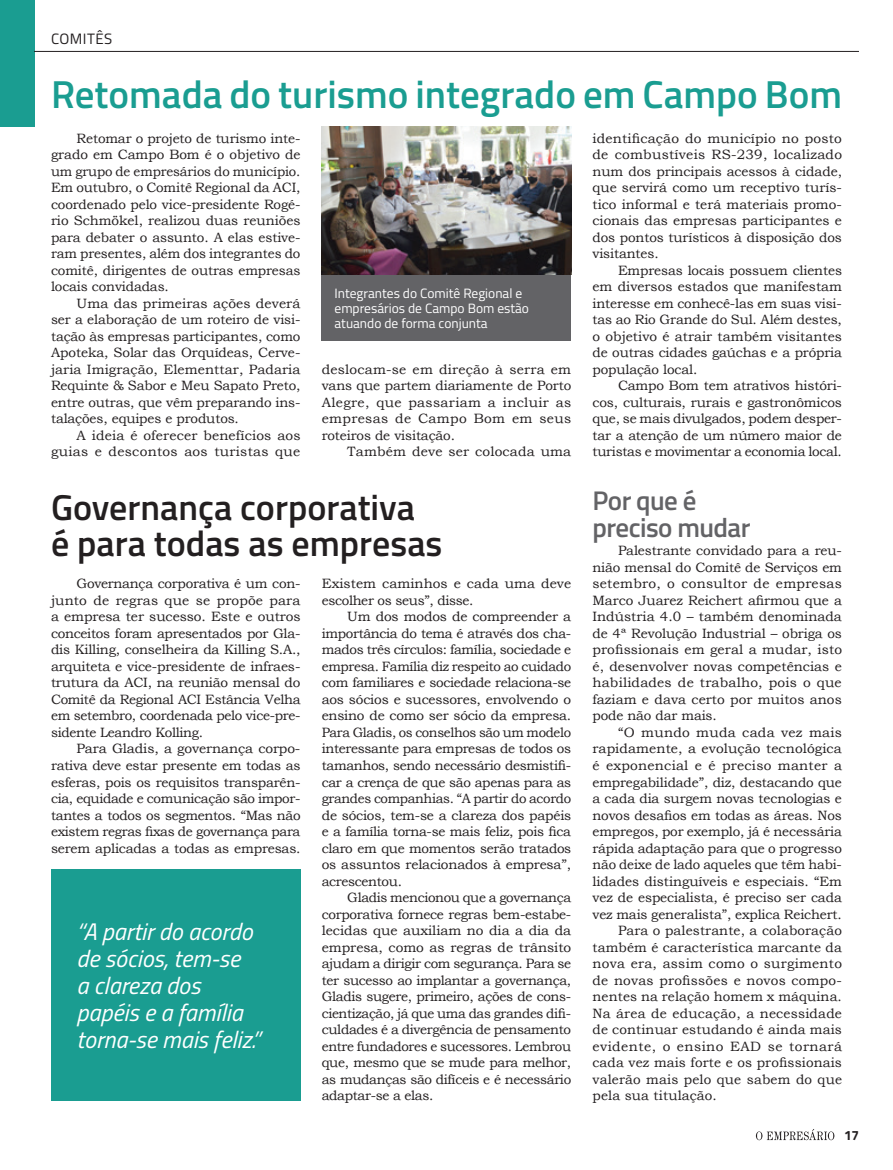
<style>
.page{position:relative;width:893px;height:1170px;background:#fff}
.page>*{position:absolute;margin:0;border:0;box-sizing:border-box;transform-origin:0 0}
.t1{font:600 39px "Titillium";color:#1a9d91}
.t2{font:600 36px/36px "Titillium";color:#231f20}
.t3{font:600 27px/27px "Titillium";letter-spacing:-.02em;color:#636366}
.t4{font:italic 24px/27px "Titillium";color:#fff}
.t5{font:15px "Titillium";letter-spacing:.03em;color:#231f20}
.t6{font:13.5px/16.5px "Bookman Old Style";letter-spacing:-.01em;color:#231f20;text-align:justify}
.t7{font:13.5px "Bookman Old Style";letter-spacing:.01em;color:#231f20}
.t8{font:13.5px/16.5px "Bookman Old Style";letter-spacing:.02em;color:#231f20;text-align:right}
.t9{font:13.5px/15px "Titillium";color:#fff}
.t10{font:13.5px "Bookman Old Style";letter-spacing:.015em;color:#231f20}
.t11{font:13.5px "Bookman Old Style";letter-spacing:.035em;color:#231f20}
.t12{font:700 13.5px "Titillium";color:#231f20}
</style>
<div class="page">
<div style="left:0;top:0;width:34px;height:126px;background:#1a9d91"></div>
<div style="left:322px;top:275px;width:249px;height:66px;background:#636366"></div>
<img style="left:322px;top:126px;width:249px;height:149px">
<div style="left:51px;top:869px;width:249px;height:231px;background:#1a9d91"></div>
<hr style="left:34px;top:51px;width:825px;height:1px;background:#231f20">
<svg style="left:756px;top:1129px;width:78px;height:11px"></svg>
<p class="t5" style="left:51px;top:28px;width:63px">COMITÊS</p>
<h1 class="t1" style="left:51px;top:65px;width:792px">Retomada do turismo integrado em Campo Bom</h1>
<p class="t6" style="left:51px;top:130px;width:251px;text-indent:26px">Retomar o projeto de turismo inte&shy;grado em Campo Bom é o objetivo de um grupo de empresários do município.<br>Em outubro, o Comitê Regional da ACI, coordenado pelo vice-presidente Rogé&shy;rio Schmökel, realizou duas reuniões para debater o assunto. A elas estive&shy;ram presentes, além dos integrantes do comitê, dirigentes de outras empresas locais convidadas.</p>
<p class="t6" style="left:51px;top:295px;width:251px;text-indent:26px">Uma das primeiras ações deverá ser a elaboração de um roteiro de visi&shy;tação às empresas participantes, como Apoteka, Solar das Orquídeas, Cerve&shy;jaria Imigração, Elementtar, Padaria Requinte &amp; Sabor e Meu Sapato Preto, entre outras, que vêm preparando ins&shy;talações, equipes e produtos.</p>
<p class="t8" style="left:51px;top:427px;width:251px">A ideia é oferecer benefícios aos guias e descontos aos turistas que</p>
<p class="t6" style="left:592px;top:130px;width:251px">identificação do município no posto de combustíveis RS-239, localizado num dos principais acessos à cidade, que servirá como um receptivo turís&shy;tico informal e terá materiais promo&shy;cionais das empresas participantes e dos pontos turísticos à disposição dos visitantes.</p>
<p class="t6" style="left:592px;top:262px;width:251px;text-indent:26px">Empresas locais possuem clientes em diversos estados que manifestam interesse em conhecê-las em suas visi&shy;tas ao Rio Grande do Sul. Além destes, o objetivo é atrair também visitantes de outras cidades gaúchas e a própria população local.</p>
<p class="t6" style="left:592px;top:377px;width:251px;text-indent:26px">Campo Bom tem atrativos históri&shy;cos, culturais, rurais e gastronômicos que, se mais divulgados, podem desper&shy;tar a atenção de um número maior de turistas e movimentar a economia local.</p>
<p class="t9" style="left:334px;top:285px;width:196px">Integrantes do Comitê Regional e empresários de Campo Bom estão atuando de forma conjunta</p>
<p class="t6" style="left:322px;top:361px;width:251px">deslocam-se em direção à serra em vans que partem diariamente de Porto Alegre, que passariam a incluir as empresas de Campo Bom em seus roteiros de visitação.</p>
<p class="t7" style="left:347px;top:443px;width:226px">Também deve ser colocada uma</p>
<h2 class="t2" style="left:51px;top:487px;width:393px">Governança corporativa<br>é para todas as empresas</h2>
<p class="t6" style="left:322px;top:575px;width:251px">Existem caminhos e cada uma deve escolher os seus”, disse.</p>
<p class="t6" style="left:322px;top:608px;width:251px;text-indent:26px">Um dos modos de compreender a importância do tema é através dos cha&shy;mados três círculos: família, sociedade e empresa. Família diz respeito ao cuidado com familiares e sociedade relaciona-se aos sócios e sucessores, envolvendo o ensino de como ser sócio da empresa.<br>Para Gladis, os conselhos são um modelo interessante para empresas de todos os tamanhos, sendo necessário desmistifi&shy;car a crença de que são apenas para as grandes companhias. “A partir do acordo de sócios, tem-se a clareza dos papéis e a família torna-se mais feliz, pois fica claro em que momentos serão tratados os assuntos relacionados à empresa”, acrescentou.</p>
<p class="t6" style="left:322px;top:889px;width:251px;text-indent:26px">Gladis mencionou que a governança corporativa fornece regras bem-estabe&shy;lecidas que auxiliam no dia a dia da empresa, como as regras de trânsito ajudam a dirigir com segurança. Para se ter sucesso ao implantar a governança, Gladis sugere, primeiro, ações de cons&shy;cientização, já que uma das grandes difi&shy;culdades é a divergência de pensamento entre fundadores e sucessores. Lembrou que, mesmo que se mude para melhor, as mudanças são difíceis e é necessário adaptar-se a elas.</p>
<p class="t6" style="left:51px;top:575px;width:251px;text-indent:26px">Governança corporativa é um con&shy;junto de regras que se propõe para a empresa ter sucesso. Este e outros conceitos foram apresentados por Gla&shy;dis Killing, conselheira da Killing S.A., arquiteta e vice-presidente de infraes&shy;trutura da ACI, na reunião mensal do Comitê da Regional ACI Estância Velha em setembro, coordenada pelo vice-pre&shy;sidente Leandro Kolling.</p>
<p class="t6" style="left:51px;top:740px;width:251px;text-indent:26px">Para Gladis, a governança corpo&shy;rativa deve estar presente em todas as esferas, pois os requisitos transparên&shy;cia, equidade e comunicação são impor&shy;tantes a todos os segmentos. “Mas não existem regras fixas de governança para serem aplicadas a todas as empresas.</p>
<h3 class="t4" style="left:77px;top:916px;width:185px">“A partir do acordo de sócios, tem-se<br>a clareza dos papéis e a família torna-se mais feliz.”</h3>
<h3 class="t3" style="left:592px;top:485px;width:160px">Por que é preciso mudar</h3>
<p class="t6" style="left:592px;top:542px;width:251px;text-indent:26px">Palestrante convidado para a reu&shy;nião mensal do Comitê de Serviços em setembro, o consultor de empresas Marco Juarez Reichert afirmou que a Indústria 4.0 – também denominada de 4ª Revolução Industrial – obriga os profissionais em geral a mudar, isto é, desenvolver novas competências e habilidades de trabalho, pois o que faziam e dava certo por muitos anos pode não dar mais.</p>
<p class="t8" style="left:618px;top:724px;width:225px">“O mundo muda cada vez mais</p>
<p class="t6" style="left:592px;top:740px;width:251px">rapidamente, a evolução tecnológica</p>
<p class="t8" style="left:592px;top:757px;width:251px">é exponencial e é preciso manter a</p>
<p class="t6" style="left:592px;top:773px;width:251px">empregabilidade”, diz, destacando que</p>
<p class="t6" style="left:592px;top:790px;width:251px">a cada dia surgem novas tecnologias e</p>
<p class="t6" style="left:592px;top:806px;width:251px">novos desafios em todas as áreas. Nos</p>
<p class="t6" style="left:592px;top:823px;width:251px">empregos, por exemplo, já é necessária</p>
<p class="t6" style="left:592px;top:839px;width:251px">rápida adaptação para que o progresso</p>
<p class="t6" style="left:592px;top:856px;width:251px">não deixe de lado aqueles que têm habi-</p>
<p class="t6" style="left:592px;top:872px;width:251px">lidades distinguíveis e especiais. “Em</p>
<p class="t6" style="left:592px;top:889px;width:251px">vez de especialista, é preciso ser cada</p>
<p class="t6" style="left:592px;top:905px;width:251px">vez mais generalista”, explica Reichert.</p>
<p class="t7" style="left:618px;top:921px;width:225px">Para o palestrante, a colaboração</p>
<p class="t7" style="left:592px;top:938px;width:251px">também é característica marcante da</p>
<p class="t8" style="left:592px;top:955px;width:251px">nova era, assim como o surgimento</p>
<p class="t8" style="left:592px;top:971px;width:251px">de novas profissões e novos compo-</p>
<p class="t7" style="left:592px;top:987px;width:251px">nentes na relação homem x máquina.</p>
<p class="t10" style="left:592px;top:1004px;width:251px">Na área de educação, a necessidade</p>
<p class="t7" style="left:592px;top:1020px;width:251px">de continuar estudando é ainda mais</p>
<p class="t11" style="left:592px;top:1037px;width:251px">evidente, o ensino EAD se tornará</p>
<p class="t7" style="left:592px;top:1053px;width:251px">cada vez mais forte e os profissionais</p>
<p class="t7" style="left:592px;top:1070px;width:251px">valerão mais pelo que sabem do que</p>
<p class="t7" style="left:592px;top:1086px;width:126px">pela sua titulação.</p>
<p class="t12" style="left:844px;top:1124px;width:16px">17</p>
</div>
